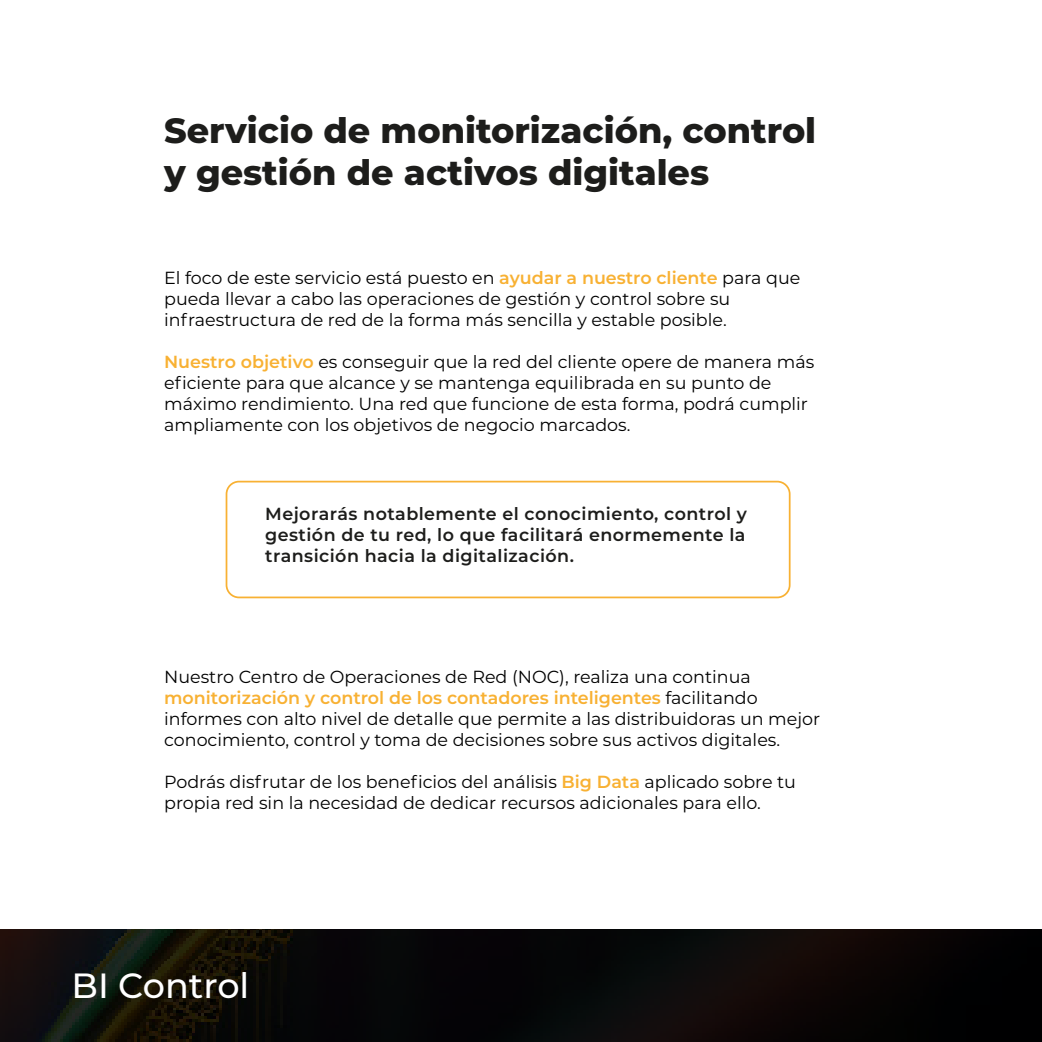
<style>
.page{position:relative;width:1042px;height:1042px;background:#fff}
.page>*{position:absolute;margin:0;border:0;box-sizing:border-box;transform-origin:0 0}
.t1{font:800 35px/42px "Montserrat";color:#1d1d1b}
.t2{font:500 35px "Montserrat";color:#fff}
.t3{font:17.5px/21px "Montserrat";color:#000}
.t4{font:600 17.5px/21px "Montserrat";letter-spacing:.025em;color:#1d1d1b;text-align:justify}
.s1{font-weight:600;color:#f8b133}
</style>
<div class="page">
<div style="left:226px;top:481px;width:564px;height:117px;border:2px solid #f8b133;border-radius:12px"></div>
<svg style="left:0;top:929px;width:1042px;height:113px;fill:#070707"></svg>
<h1 class="t1" style="left:164px;top:111px;width:653px">Servicio de monitorización, control y gestión de activos digitales</h1>
<p class="t3" style="left:164px;top:268px;width:638px">El foco de este servicio está puesto en <span class="s1">ayudar a nuestro cliente</span> para que pueda llevar a cabo las operaciones de gestión y control sobre su infraestructura de red de la forma más sencilla y estable posible.</p>
<p class="t3" style="left:164px;top:352px;width:652px"><span class="s1">Nuestro objetivo</span> es conseguir que la red del cliente opere de manera más eficiente para que alcance y se mantenga equilibrada en su punto de máximo rendimiento. Una red que funcione de esta forma, podrá cumplir ampliamente con los objetivos de negocio marcados.</p>
<p class="t4" style="left:265px;top:505px;width:483px">Mejorarás notablemente el conocimiento, control y gestión de tu red, lo que facilitará enormemente la transición hacia la digitalización.</p>
<p class="t3" style="left:164px;top:667px;width:657px">Nuestro Centro de Operaciones de Red (NOC), realiza una continua <span class="s1">monitorización y control de los contadores inteligentes</span> facilitando informes con alto nivel de detalle que permite a las distribuidoras un mejor conocimiento, control y toma de decisiones sobre sus activos digitales.</p>
<p class="t3" style="left:164px;top:772px;width:633px">Podrás disfrutar de los beneficios del análisis <span class="s1">Big Data</span> aplicado sobre tu propia red sin la necesidad de dedicar recursos adicionales para ello.</p>
<h1 class="t2" style="left:72px;top:971px;width:179px">BI Control</h1>
</div>
